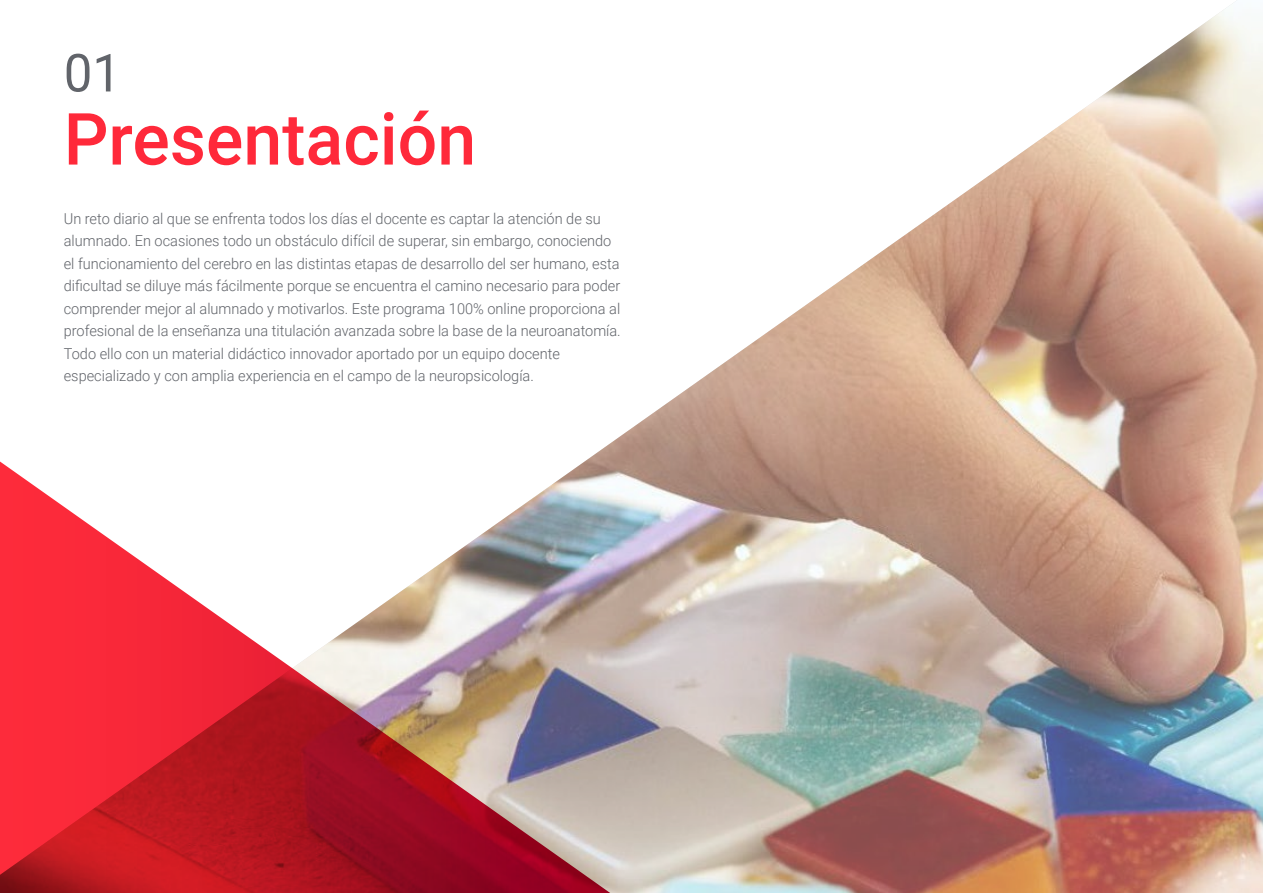
<style>
.page{position:relative;width:1263px;height:893px;background:#fff}
.page>*{position:absolute;margin:0;border:0;box-sizing:border-box;transform-origin:0 0}
.t1{font:500 72px "Roboto";color:#ff293a}
.t2{font:52.5px "Roboto";color:#61646a}
.t3{font:300 15px/22.5px "Roboto";color:#61646a}
</style>
<div class="page">
<img style="left:607px;top:0;width:656px;height:893px">
<svg style="left:0;top:446px;width:640px;height:447px"></svg>
<h2 class="t2" style="left:64px;top:36px;width:59px">01</h2>
<h1 class="t1" style="left:64px;top:89px;width:414px">Presentación</h1>
<p class="t3" style="left:64px;top:207px;width:558px">Un reto diario al que se enfrenta todos los días el docente es captar la atención de su alumnado. En ocasiones todo un obstáculo difícil de superar, sin embargo, conociendo el funcionamiento del cerebro en las distintas etapas de desarrollo del ser humano, esta dificultad se diluye más fácilmente porque se encuentra el camino necesario para poder comprender mejor al alumnado y motivarlos. Este programa 100% online proporciona al profesional de la enseñanza una titulación avanzada sobre la base de la neuroanatomía.<br>Todo ello con un material didáctico innovador aportado por un equipo docente especializado y con amplia experiencia en el campo de la neuropsicología.</p>
</div>
